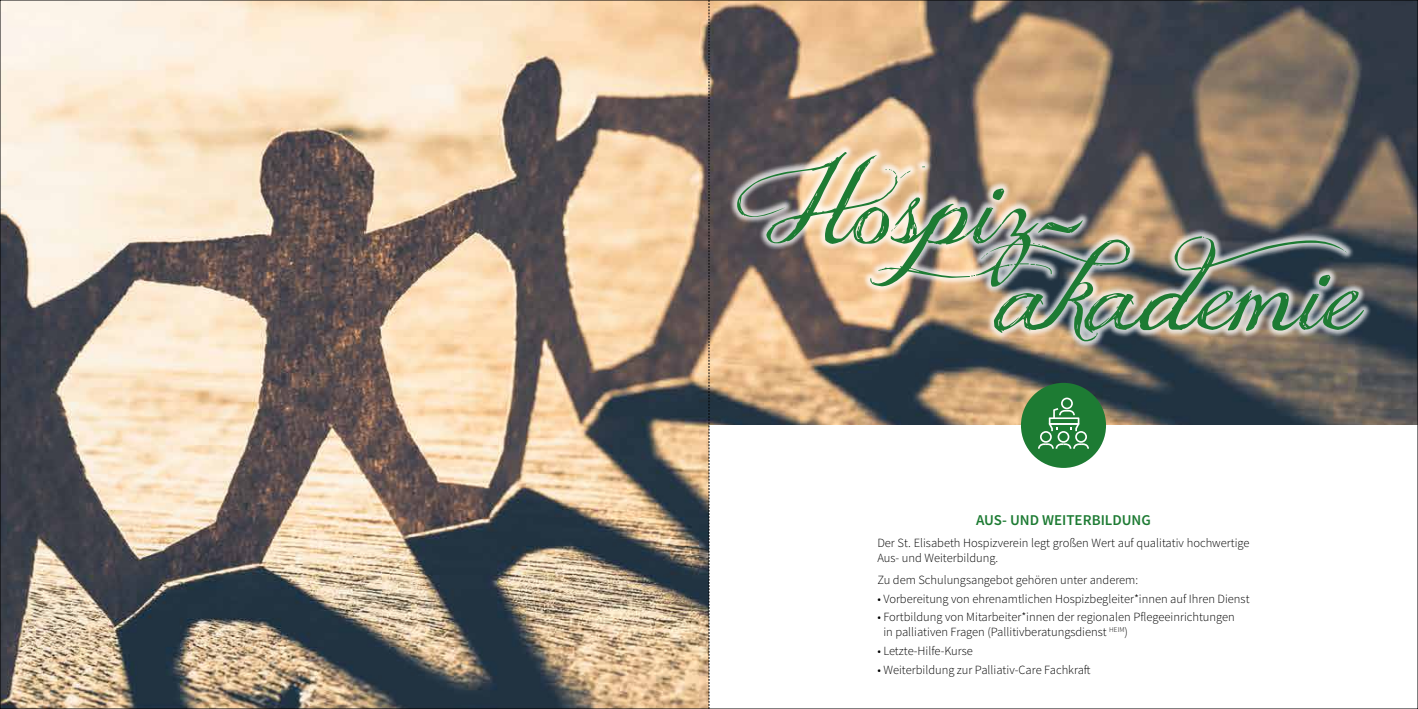
<style>
.page{position:relative;width:1418px;height:709px;background:#fff}
.page>*{position:absolute;margin:0;border:0;box-sizing:border-box;transform-origin:0 0}
.t1{font:107.5px/86.2px "Jellyka Delicious Cake";color:#1d7b33}
.t2{font:600 15px "Source Sans Pro";color:#1d7b33}
.t3{font:300 12.5px/15px "Source Sans Pro";color:#000}
</style>
<div class="page">
<img style="left:2px;top:2px;width:1413px;height:705px">
<div style="left:709px;top:425px;width:708px;height:284px;background:#fff"></div>
<div style="left:729px;top:144px;width:642px;height:206px;background:#fff;opacity:.75"></div>
<div style="left:1020px;top:383px;width:86px;height:85px;background:#1d7b33;border-radius:50%"></div>
<svg style="left:1038px;top:397px;width:50px;height:51px"></svg>
<svg style="left:708px;top:0;width:1px;height:709px"></svg>
<h1 class="t1" style="left:1000px;top:168px;width:365px;text-indent:-237px">Hospiz&shy;akademie</h1>
<p class="t2" style="left:976px;top:510px;width:176px">AUS- UND WEITERBILDUNG</p>
<p class="t3" style="left:877px;top:535px;width:374px">Der St. Elisabeth Hospizverein legt großen Wert auf qualitativ hochwertige<br>Aus- und Weiterbildung.</p>
<p class="t3" style="left:877px;top:572px;width:262px">Zu dem Schulungsangebot gehören unter anderem:</p>
<p class="t3" style="left:877px;top:591px;width:374px">• Vorbereitung von ehrenamtlichen Hospizbegleiter*innen auf Ihren Dienst</p>
<p class="t3" style="left:883px;top:610px;width:353px;text-indent:-6px">• Fortbildung von Mitarbeiter*innen der regionalen Pflegeeinrichtungen in palliativen Fragen (Pallitivberatungsdienst <sup>HEIM</sup>)</p>
<p class="t3" style="left:877px;top:643px;width:97px">• Letzte-Hilfe-Kurse</p>
<p class="t3" style="left:877px;top:662px;width:215px">• Weiterbildung zur Palliativ-Care Fachkraft</p>
</div>
